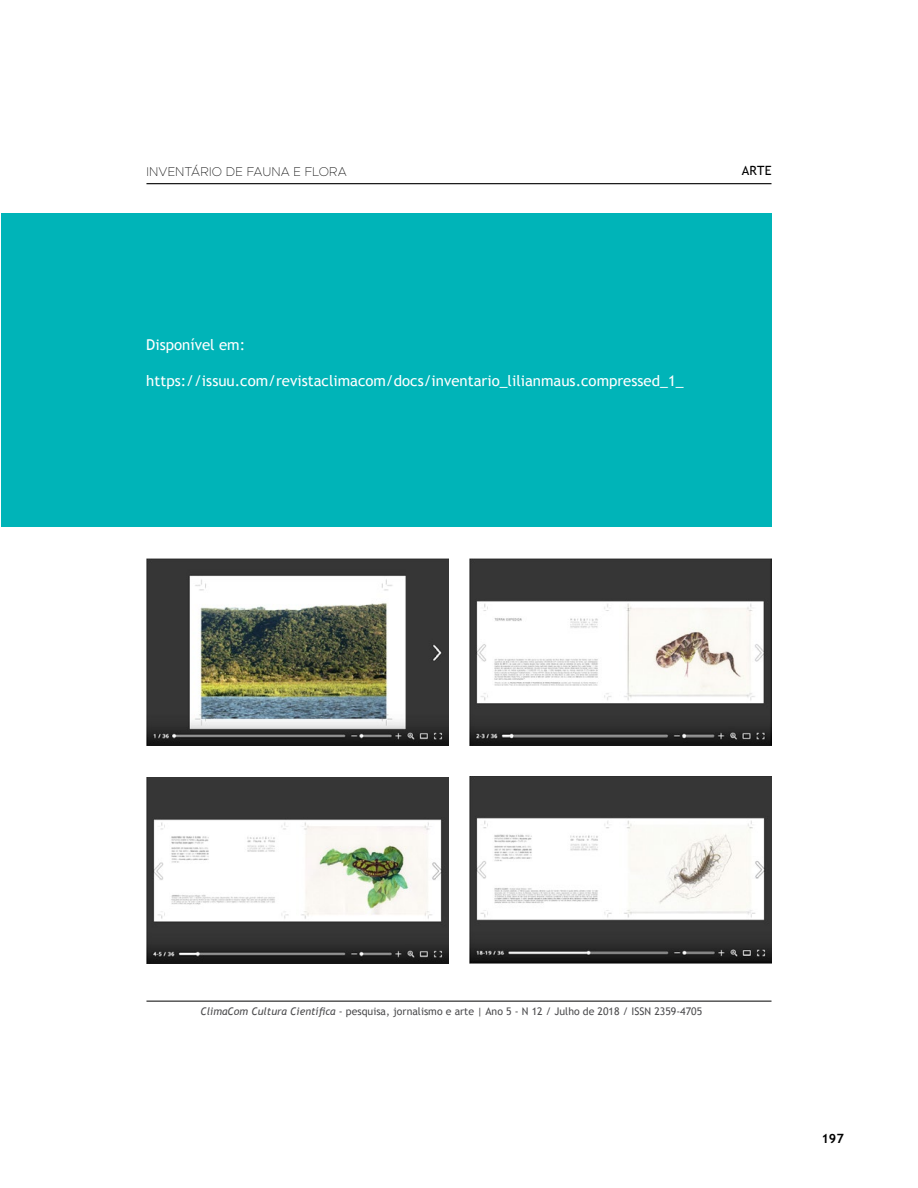
<style>
.page{position:relative;width:918px;height:1188px;background:#fff}
.page>*{position:absolute;margin:0;border:0;box-sizing:border-box;transform-origin:0 0}
.t1{font:15px "Trebuchet MS";color:#fff}
.t2{font:100 12.75px "Metropolis";letter-spacing:.01em;color:#000}
.t3{font:12.75px "Trebuchet MS";color:#000}
.t4{font:700 12.75px "Trebuchet MS";color:#000}
.t5{font:10.5px "Trebuchet MS";color:#4d4d4f}
.s1{font-style:italic}
</style>
<div class="page">
<hr style="left:146px;top:183px;width:626px;height:1px;background:#000">
<hr style="left:146px;top:1001px;width:626px;height:1px;background:#000">
<div style="left:1px;top:213px;width:771px;height:314px;background:#00b4b8"></div>
<img style="left:146px;top:777px;width:302px;height:187px">
<img style="left:470px;top:776px;width:302px;height:188px">
<img style="left:470px;top:559px;width:302px;height:187px">
<img style="left:146px;top:558px;width:302px;height:188px">
<p class="t2" style="left:146px;top:164px;width:202px">INVENTÁRIO DE FAUNA E FLORA</p>
<p class="t3" style="left:742px;top:163px;width:31px">ARTE</p>
<p class="t1" style="left:146px;top:336px;width:101px">Disponível em:</p>
<p class="t1" style="left:146px;top:372px;width:539px">https://issuu.com/revistaclimacom/docs/inventario_lilianmaus.compressed_1_</p>
<p class="t5" style="left:201px;top:1006px;width:503px"><span class="s1">ClimaCom Cultura Científica</span> - pesquisa, jornalismo e arte | Ano 5 - N 12 / Julho de 2018 / ISSN 2359-4705</p>
<p class="t4" style="left:821px;top:1130px;width:24px">197</p>
</div>
